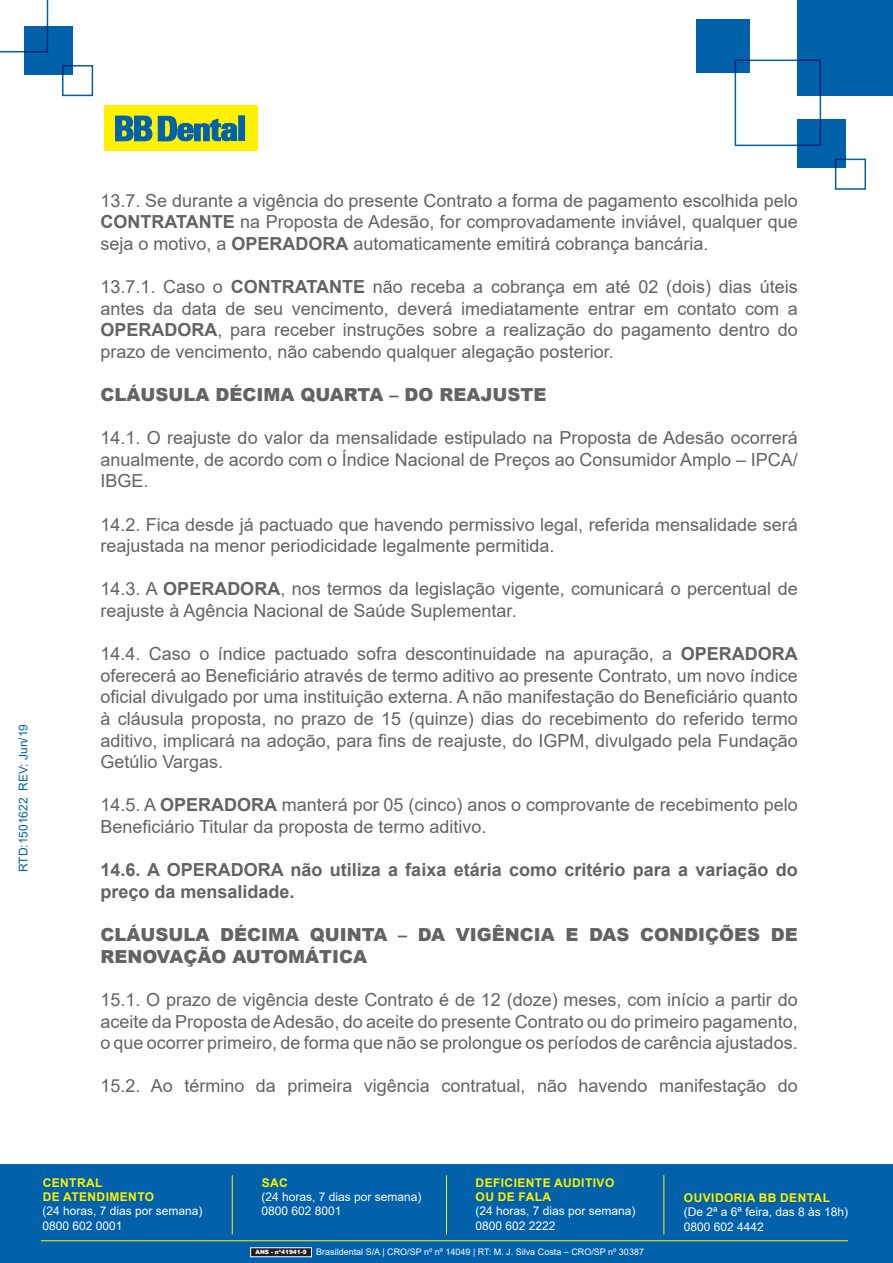
<style>
.page{position:relative;width:893px;height:1263px;background:#fff}
.page>*{position:absolute;margin:0;border:0;box-sizing:border-box;transform-origin:0 0}
.t1{font:18px/21.6px "Arial";color:#636366;text-align:justify}
.t2{font:900 18px/21.6px "Arial";color:#636366}
.t3{font:700 18px/21.6px "Arial";color:#636366}
.t4{font:12px "Arial";color:#fff}
.t5{font:700 12px "Arial";letter-spacing:.035em;color:#fff101}
.t6{font:12px "Arial";color:#0161aa}
.t7{font:9px "Arial";color:#fff}
.t8{font:900 5.85px "Arial";color:#fff}
.s1{font-weight:700}
</style>
<div class="page">
<div style="left:0;top:1165px;width:893px;height:98px;background:#0161aa"></div>
<div style="left:798px;top:0;width:95px;height:95px;background:#0161aa"></div>
<div style="left:835px;top:159px;width:31px;height:31px;border:2px solid #0161aa"></div>
<div style="left:62px;top:65px;width:31px;height:31px;border:2px solid #0161aa"></div>
<div style="left:797px;top:119px;width:49px;height:49px;background:#0161aa"></div>
<div style="left:24px;top:26px;width:49px;height:49px;background:#0161aa"></div>
<div style="left:696px;top:19px;width:54px;height:54px;background:#0161aa"></div>
<div style="left:735px;top:60px;width:86px;height:86px;border:2px solid #0161aa"></div>
<svg style="left:0;top:0;width:48px;height:52px"></svg>
<div style="left:251px;top:1248px;width:60px;height:9px;background:#231f20"></div>
<div style="left:250px;top:1247px;width:62px;height:10px;border:1px solid #fff"></div>
<hr style="left:232px;top:1175px;width:1px;height:59px;background:#fff101">
<hr style="left:41px;top:1240px;width:807px;height:1px;background:#fff101">
<hr style="left:663px;top:1175px;width:1px;height:59px;background:#fff101">
<hr style="left:446px;top:1175px;width:1px;height:59px;background:#fff101">
<div style="left:104px;top:106px;width:153px;height:45px;background:#fff101"></div>
<svg style="left:115px;top:116px;width:37px;height:25px"></svg>
<svg style="left:158px;top:116px;width:79px;height:25px"></svg>
<div style="left:239px;top:116px;width:6px;height:25px;background:#0161aa"></div>
<p class="t6" style="left:15px;top:872px;width:150px;rotate:-90deg">RTD:1501622 REV: Jun/19</p>
<p class="t1" style="left:100px;top:189px;width:699px">13.7. Se durante a vigência do presente Contrato a forma de pagamento escolhida pelo <span class="s1">CONTRATANTE</span> na Proposta de Adesão, for comprovadamente inviável, qualquer que seja o motivo, a <span class="s1">OPERADORA</span> automaticamente emitirá cobrança bancária.</p>
<p class="t1" style="left:100px;top:276px;width:699px">13.7.1. Caso o <span class="s1">CONTRATANTE</span> não receba a cobrança em até 02 (dois) dias úteis antes da data de seu vencimento, deverá imediatamente entrar em contato com a <span class="s1">OPERADORA</span>, para receber instruções sobre a realização do pagamento dentro do prazo de vencimento, não cabendo qualquer alegação posterior.</p>
<p class="t2" style="left:100px;top:383px;width:447px">CLÁUSULA DÉCIMA QUARTA – DO REAJUSTE</p>
<p class="t1" style="left:100px;top:427px;width:699px">14.1. O reajuste do valor da mensalidade estipulado na Proposta de Adesão ocorrerá anualmente, de acordo com o Índice Nacional de Preços ao Consumidor Amplo – IPCA/ IBGE.</p>
<p class="t1" style="left:100px;top:513px;width:699px">14.2. Fica desde já pactuado que havendo permissivo legal, referida mensalidade será reajustada na menor periodicidade legalmente permitida.</p>
<p class="t1" style="left:100px;top:578px;width:699px">14.3. A <span class="s1">OPERADORA</span>, nos termos da legislação vigente, comunicará o percentual de reajuste à Agência Nacional de Saúde Suplementar.</p>
<p class="t1" style="left:100px;top:643px;width:699px">14.4. Caso o índice pactuado sofra descontinuidade na apuração, a <span class="s1">OPERADORA </span>oferecerá ao Beneficiário através de termo aditivo ao presente Contrato, um novo índice oficial divulgado por uma instituição externa. A não manifestação do Beneficiário quanto à cláusula proposta, no prazo de 15 (quinze) dias do recebimento do referido termo aditivo, implicará na adoção, para fins de reajuste, do IGPM, divulgado pela Fundação Getúlio Vargas.</p>
<p class="t1" style="left:100px;top:794px;width:699px">14.5. A <span class="s1">OPERADORA</span> manterá por 05 (cinco) anos o comprovante de recebimento pelo<br>Beneficiário Titular da proposta de termo aditivo.</p>
<p class="t3" style="left:100px;top:859px;width:699px">14.6. A OPERADORA não utiliza a faixa etária como critério para a variação do preço da mensalidade.</p>
<p class="t2" style="left:100px;top:923px;width:699px">CLÁUSULA DÉCIMA QUINTA – DA VIGÊNCIA E DAS CONDIÇÕES DE<br>RENOVAÇÃO AUTOMÁTICA</p>
<p class="t1" style="left:100px;top:989px;width:699px">15.1. O prazo de vigência deste Contrato é de 12 (doze) meses, com início a partir do aceite da Proposta de Adesão, do aceite do presente Contrato ou do primeiro pagamento, o que ocorrer primeiro, de forma que não se prolongue os períodos de carência ajustados.</p>
<p class="t1" style="left:100px;top:1075px;width:699px">15.2. Ao término da primeira vigência contratual, não havendo manifestação do</p>
<p class="t5" style="left:43px;top:1174px;width:61px">CENTRAL</p>
<p class="t5" style="left:43px;top:1188px;width:113px">DE ATENDIMENTO</p>
<p class="t4" style="left:43px;top:1203px;width:162px">(24 horas, 7 dias por semana)</p>
<p class="t4" style="left:43px;top:1217px;width:82px">0800 602 0001</p>
<p class="t5" style="left:262px;top:1174px;width:28px">SAC</p>
<p class="t4" style="left:261px;top:1188px;width:162px">(24 horas, 7 dias por semana)</p>
<p class="t4" style="left:261px;top:1203px;width:82px">0800 602 8001</p>
<p class="t5" style="left:476px;top:1174px;width:140px">DEFICIENTE AUDITIVO</p>
<p class="t5" style="left:476px;top:1188px;width:77px">OU DE FALA</p>
<p class="t4" style="left:475px;top:1203px;width:162px">(24 horas, 7 dias por semana)</p>
<p class="t4" style="left:475px;top:1217px;width:82px">0800 602 2222</p>
<p class="t8" style="left:255px;top:1248px;width:53px">ANS - nº41941-9</p>
<p class="t7" style="left:316px;top:1246px;width:329px">Brasildental S/A | CRO/SP nº nº 14049 | RT: M. J. Silva Costa – CRO/SP nº 30387</p>
<p class="t5" style="left:684px;top:1189px;width:148px">OUVIDORIA BB DENTAL</p>
<p class="t4" style="left:684px;top:1204px;width:166px">(De 2ª a 6ª feira, das 8 às 18h)</p>
<p class="t4" style="left:684px;top:1218px;width:82px">0800 602 4442</p>
</div>
